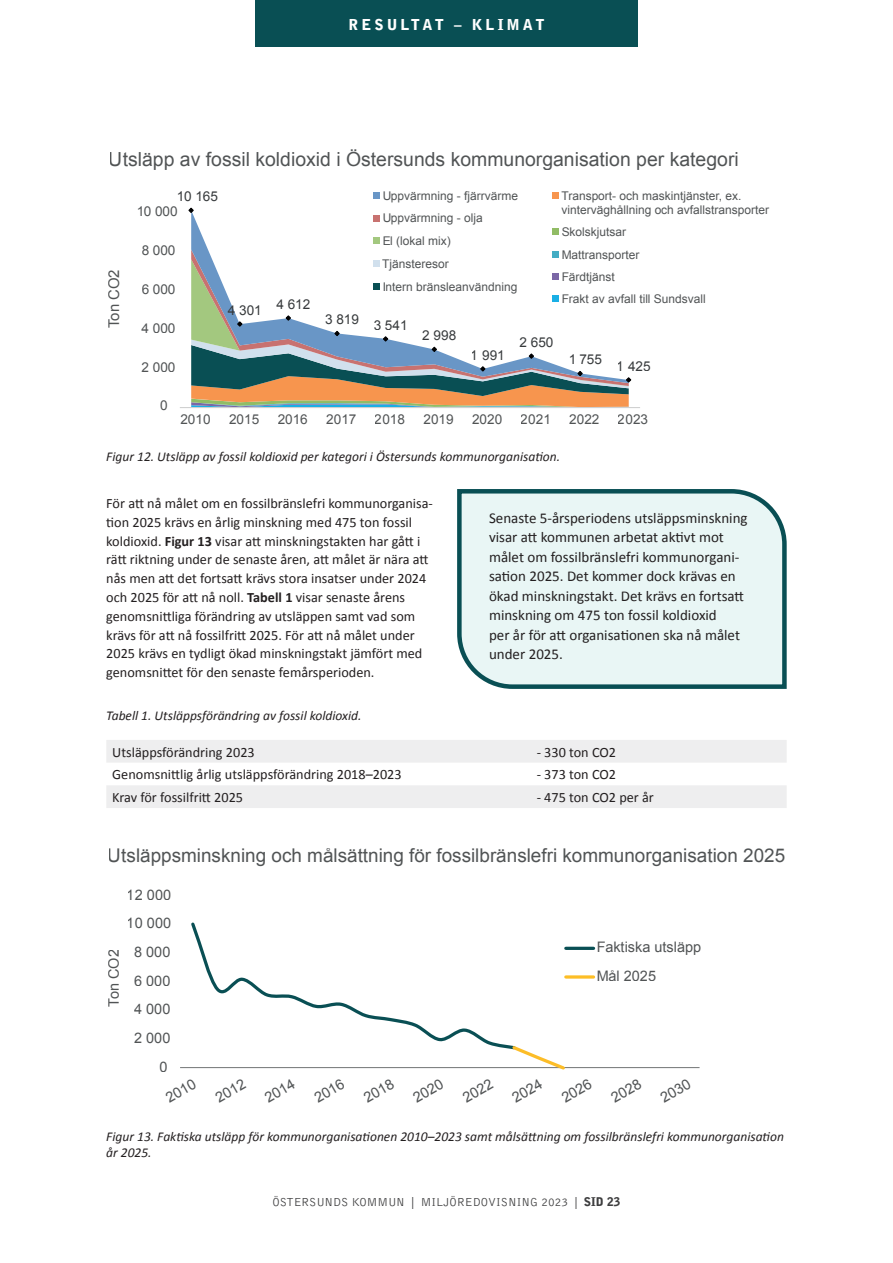
<style>
.page{position:relative;width:893px;height:1263px;background:#fff}
.page>*{position:absolute;margin:0;border:0;box-sizing:border-box;transform-origin:0 0}
.t1{font:19.35px "Arial";color:#515455}
.t2{font:18.9px "Arial";color:#515455}
.Fråga{font:15px/19.5px "Calibri";color:#231f20}
.t3{font:900 15px "Bell Gothic Std";letter-spacing:.2em;color:#fff}
.t4{font:14.85px "Arial";color:#515455}
.t5{font:14.55px/28.7px "Arial";color:#515455}
.Bröd{font:14.25px/18.8px "Calibri";color:#231f20}
.t6{font:13.65px "Arial";color:#515455}
.t7{font:13.65px "Arial";color:#373a3c}
.Bildtext{font:italic 13.5px/15.8px "Calibri";color:#231f20}
.t8{font:12px/22.8px "Arial";color:#515455}
.t9{font:300 12px "Bell Gothic Std";color:#3e3e3f}
.s1{font-weight:700}
.s2{font-weight:900}
</style>
<div class="page">
<div style="left:255px;top:0;width:383px;height:47px;background:#094f54"></div>
<svg style="left:191px;top:214px;width:368px;height:100px"></svg>
<hr style="left:180px;top:407px;width:460px;height:1px;background:#d0d1d1">
<svg style="left:188px;top:207px;width:6px;height:7px"></svg>
<svg style="left:191px;top:314px;width:441px;height:93px"></svg>
<div style="left:373px;top:192px;width:7px;height:6px;background:#6996c6"></div>
<div style="left:373px;top:215px;width:7px;height:6px;background:#c87270"></div>
<div style="left:373px;top:238px;width:7px;height:6px;background:#a3c87f"></div>
<div style="left:373px;top:260px;width:7px;height:7px;background:#d1e0ed"></div>
<div style="left:373px;top:283px;width:7px;height:7px;background:#094f54"></div>
<div style="left:552px;top:192px;width:7px;height:6px;background:#f7954e"></div>
<div style="left:552px;top:229px;width:7px;height:6px;background:#91bc65"></div>
<div style="left:552px;top:251px;width:7px;height:6px;background:#43adc4"></div>
<div style="left:552px;top:273px;width:7px;height:7px;background:#7b67a6"></div>
<div style="left:552px;top:296px;width:7px;height:6px;background:#1aafe5"></div>
<svg style="left:457px;top:489px;width:330px;height:200px;background:#daeaea"></svg>
<svg style="left:106px;top:740px;width:681px;height:68px;fill:#eeeeef"></svg>
<hr style="left:180px;top:1067px;width:520px;height:1px;background:#7c7f80">
<hr style="left:566px;top:947px;width:28px;height:3px;background:#094f54">
<svg style="left:568px;top:975px;width:26px;height:4px"></svg>
<svg style="left:189px;top:922px;width:379px;height:148px"></svg>
<p class="t3" style="left:348px;top:16px;width:197px">RESULTAT – KLIMAT</p>
<h1 class="t1" style="left:109px;top:146px;width:631px">Utsläpp av fossil koldioxid i Östersunds kommunorganisation per kategori</h1>
<p class="t4" style="left:104px;top:328px;width:60px;rotate:-90deg">Ton CO2</p>
<p class="t7" style="left:176px;top:187px;width:43px">10 165</p>
<p class="t6" style="left:136px;top:202px;width:43px">10 000</p>
<p class="t6" style="left:142px;top:241px;width:35px">8 000</p>
<p class="t6" style="left:142px;top:280px;width:35px">6 000</p>
<p class="t6" style="left:142px;top:319px;width:35px">4 000</p>
<p class="t7" style="left:228px;top:301px;width:35px">4 301</p>
<p class="t6" style="left:142px;top:358px;width:35px">2 000</p>
<p class="t6" style="left:160px;top:397px;width:9px">0</p>
<p class="t7" style="left:276px;top:295px;width:35px">4 612</p>
<p class="t8" style="left:382px;top:184px;width:137px">Uppvärmning - fjärrvärme<br>Uppvärmning - olja<br>El (lokal mix)<br>Tjänsteresor<br>Intern bränsleanvändning</p>
<p class="t8" style="left:561px;top:188px;width:209px;line-height:14.2px">Transport- och maskintjänster, ex. vinterväghållning och avfallstransporter</p>
<p class="t8" style="left:561px;top:221px;width:146px;line-height:22.4px">Skolskjutsar<br>Mattransporter<br>Färdtjänst<br>Frakt av avfall till Sundsvall</p>
<p class="t7" style="left:325px;top:313px;width:84px">3 819 3 541</p>
<p class="t7" style="left:422px;top:326px;width:35px">2 998</p>
<p class="t7" style="left:471px;top:346px;width:35px">1 991</p>
<p class="t7" style="left:519px;top:333px;width:35px">2 650</p>
<p class="t7" style="left:568px;top:351px;width:35px">1 755</p>
<p class="t7" style="left:617px;top:357px;width:35px">1 425</p>
<p class="t6" style="left:180px;top:411px;width:32px">2010</p>
<p class="t6" style="left:229px;top:411px;width:32px">2015</p>
<p class="t6" style="left:278px;top:411px;width:32px">2016</p>
<p class="t6" style="left:326px;top:411px;width:32px">2017</p>
<p class="t6" style="left:375px;top:411px;width:32px">2018</p>
<p class="t6" style="left:423px;top:411px;width:32px">2019</p>
<p class="t6" style="left:472px;top:411px;width:32px">2020</p>
<p class="t6" style="left:521px;top:411px;width:32px">2021</p>
<p class="t6" style="left:569px;top:411px;width:32px">2022</p>
<p class="t6" style="left:618px;top:411px;width:32px">2023</p>
<p class="Bildtext" style="left:106px;top:448px;width:455px">Figur 12. Utsläpp av fossil koldioxid per kategori i Östersunds kommunorganisation.</p>
<p class="Bröd" style="left:106px;top:493px;width:328px">För att nå målet om en fossilbränslefri kommunorganisa&shy;tion 2025 krävs en årlig minskning med 475 ton fossil koldioxid. <span class="s1">Figur 13</span> visar att minskningstakten har gått i rätt riktning under de senaste åren, att målet är nära att nås men att det fortsatt krävs stora insatser under 2024 och 2025 för att nå noll. <span class="s1">Tabell 1</span> visar senaste årens genomsnittliga förändring av utsläppen samt vad som krävs för att nå fossilfritt 2025. För att nå målet under 2025 krävs en tydligt ökad minskningstakt jämfört med genomsnittet för den senaste femårsperioden.</p>
<p class="Fråga" style="left:489px;top:507px;width:260px">Senaste 5-årsperiodens utsläppsminskning visar att kommunen arbetat aktivt mot målet om fossilbränslefri kommunorgani&shy;sation 2025. Det kommer dock krävas en ökad minskningstakt. Det krävs en fortsatt minskning om 475 ton fossil koldioxid<br>per år för att organisationen ska nå målet under 2025.</p>
<p class="Bildtext" style="left:106px;top:707px;width:257px">Tabell 1. Utsläppsförändring av fossil koldioxid.</p>
<p class="Bröd" style="left:112px;top:742px;width:144px">Utsläppsförändring 2023</p>
<p class="Bröd" style="left:537px;top:742px;width:81px">- 330 ton CO2</p>
<p class="Bröd" style="left:112px;top:764px;width:291px">Genomsnittlig årlig utsläppsförändring 2018–2023</p>
<p class="Bröd" style="left:537px;top:764px;width:81px">- 373 ton CO2</p>
<p class="Bröd" style="left:112px;top:787px;width:132px">Krav för fossilfritt 2025</p>
<p class="Bröd" style="left:537px;top:787px;width:119px">- 475 ton CO2 per år</p>
<h2 class="t2" style="left:108px;top:843px;width:679px">Utsläppsminskning och målsättning för fossilbränslefri kommunorganisation 2025</h2>
<p class="t5" style="left:127px;top:880px;width:46px">12 000</p>
<p class="t5" style="left:99px;top:1006px;width:59px;rotate:-90deg">Ton CO2</p>
<p class="t5" style="left:127px;top:909px;width:46px">10 000</p>
<p class="t5" style="left:134px;top:937px;width:38px">8 000</p>
<p class="t5" style="left:134px;top:966px;width:38px">6 000</p>
<p class="t5" style="left:134px;top:995px;width:38px">4 000</p>
<p class="t5" style="left:134px;top:1023px;width:38px">2 000</p>
<p class="t5" style="left:159px;top:1052px;width:10px">0</p>
<p class="t5" style="left:596px;top:933px;width:106px">Faktiska utsläpp<br>Mål 2025</p>
<p class="t5" style="left:160px;top:1087px;width:34px;rotate:-30deg">2010</p>
<p class="t5" style="left:209px;top:1087px;width:34px;rotate:-30deg">2012</p>
<p class="t5" style="left:259px;top:1087px;width:34px;rotate:-30deg">2014</p>
<p class="t5" style="left:308px;top:1087px;width:34px;rotate:-30deg">2016</p>
<p class="t5" style="left:358px;top:1087px;width:34px;rotate:-30deg">2018</p>
<p class="t5" style="left:407px;top:1087px;width:34px;rotate:-30deg">2020</p>
<p class="t5" style="left:457px;top:1087px;width:34px;rotate:-30deg">2022</p>
<p class="t5" style="left:506px;top:1087px;width:34px;rotate:-30deg">2024</p>
<p class="t5" style="left:556px;top:1087px;width:34px;rotate:-30deg">2026</p>
<p class="t5" style="left:605px;top:1087px;width:34px;rotate:-30deg">2028</p>
<p class="t5" style="left:655px;top:1087px;width:34px;rotate:-30deg">2030</p>
<p class="Bildtext" style="left:106px;top:1128px;width:679px">Figur 13. Faktiska utsläpp för kommunorganisationen 2010–2023 samt målsättning om fossilbränslefri kommunorganisation år 2025.</p>
<p class="t9" style="left:272px;top:1196px;width:350px">ÖSTERSUNDS KOMMUN | MILJÖREDOVISNING 2023 | <span class="s2">SID 23</span></p>
</div>
